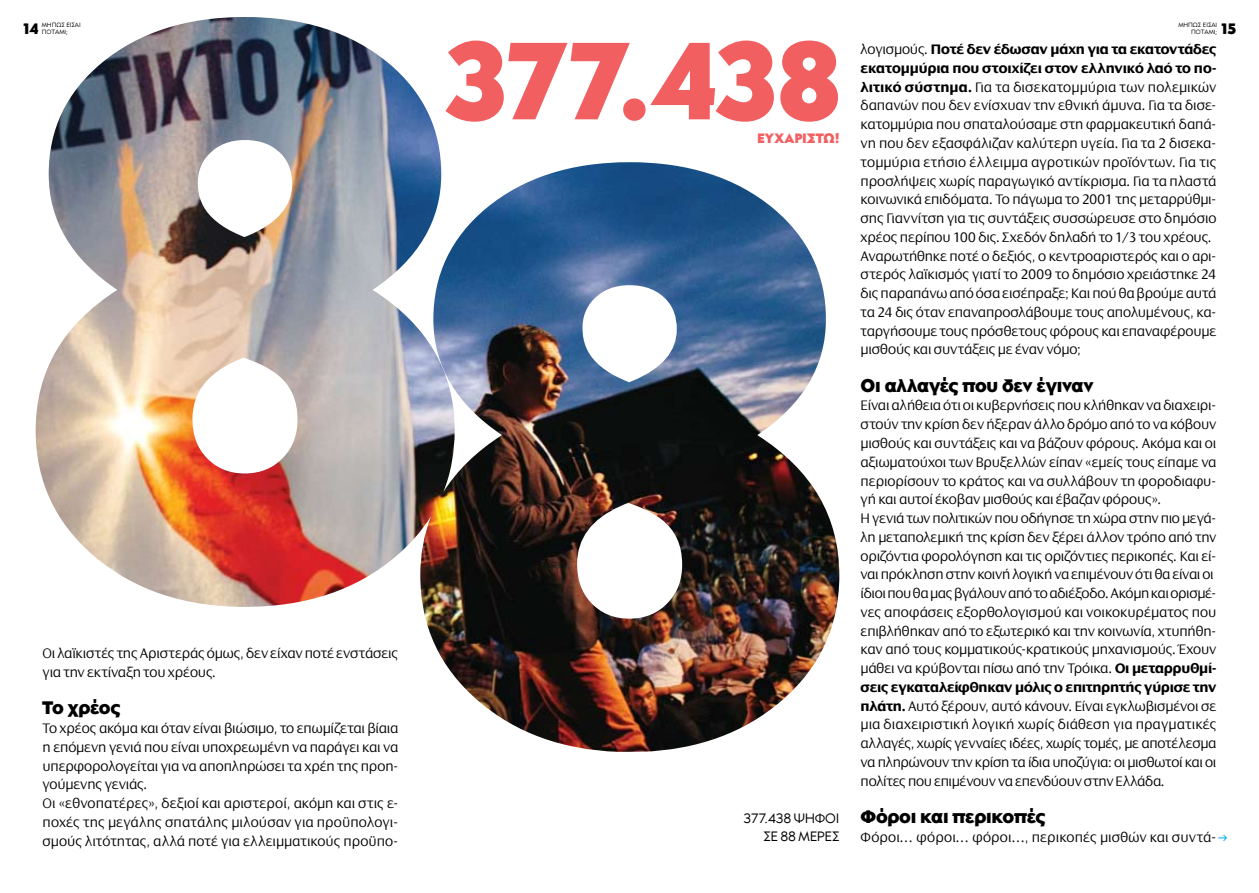
<style>
.page{position:relative;width:1259px;height:893px;background:#fff}
.page>*{position:absolute;margin:0;border:0;box-sizing:border-box;transform-origin:0 0}
.t1{font:18px "Nivea Bold GR";letter-spacing:-.015em;color:#000}
.t2{font:15px "Nivea Bold GR";color:#000}
.t3{font:300 14.85px/18.8px "Vialog";letter-spacing:-.005em;color:#000}
.t4{font:300 14.85px "Vialog";letter-spacing:.015em;color:#000}
.t5{font:13.5px/18px "Nivea Light GR";letter-spacing:-.02em;color:#000;text-align:right}
.t6{font:13.5px "Nivea Bold GR";color:#f15f61}
.t7{font:6.15px/6.6px "Nivea Light GR";color:#000}
.s1{font-weight:700}
.s2{font-family:"Fedra Sans Pro";font-weight:400;font-size:13.5px;color:#00aeef}
</style>
<div class="page">
<img style="left:36px;top:17px;width:803px;height:735px">
<svg style="left:445px;top:41px;width:393px;height:81px"></svg>
<p class="t2" style="left:23px;top:19px;width:17px">14</p>
<p class="t7" style="left:42px;top:22px;width:40px">μηπως εισαι ποταμι;</p>
<p class="t2" style="left:1220px;top:19px;width:17px">15</p>
<p class="t7" style="left:1178px;top:22px;width:40px;text-align:right">μηπως εισαι<br>Π οταμι;</p>
<p class="t3" style="left:43px;top:644px;width:357px">Οι λαϊκιστές της Αριστεράς όμως, δεν είχαν ποτέ ενστάσεις για την εκτίναξη του χρέους.</p>
<p class="t1" style="left:43px;top:696px;width:79px">Το χρέος</p>
<p class="t3" style="left:43px;top:719px;width:357px">Το χρέος ακόμα και όταν είναι βιώσιμο, το επωμίζεται βίαια η επόμενη γενιά που είναι υποχρεωμένη να παράγει και να υπερφορολογείται για να αποπληρώσει τα χρέη της προη&shy;γούμενης γενιάς.<br>Οι «εθνοπατέρες», δεξιοί και αριστεροί, ακόμη και στις ε&shy;ποχές της μεγάλης σπατάλης μιλούσαν για προϋπολογι&shy;σμούς λιτότητας, αλλά ποτέ για ελλειμματικούς προϋπο-</p>
<p class="t6" style="left:757px;top:130px;width:37px">Ευχαριστ</p>
<p class="t6" style="left:823px;top:130px;width:17px">ω!</p>
<p class="t5" style="left:743px;top:810px;width:97px">377.438 ψηφοι σε 88 μερες</p>
<p class="t3" style="left:860px;top:40px;width:357px">λογισμούς. <span class="s1">Ποτέ δεν έδωσαν μάχη για τα εκατοντάδες εκατομμύρια που στοιχίζει στον ελληνικό λαό το πο&shy;λιτικό σύστημα.</span> Για τα δισεκατομμύρια των πολεμικών δαπανών που δεν ενίσχυαν την εθνική άμυνα. Για τα δισε&shy;κατομμύρια που σπαταλούσαμε στη φαρμακευτική δαπά&shy;νη που δεν εξασφάλιζαν καλύτερη υγεία. Για τα 2 δισεκα&shy;τομμύρια ετήσιο έλλειμμα αγροτικών προϊόντων. Για τις προσλήψεις χωρίς παραγωγικό αντίκρισμα. Για τα πλαστά κοινωνικά επιδόματα. Το πάγωμα το 2001 της μεταρρύθμι&shy;σης Γιαννίτση για τις συντάξεις συσσώρευσε στο δημόσιο χρέος περίπου 100 δις. Σχεδόν δηλαδή το 1/3 του χρέους.<br>Αναρωτήθηκε ποτέ ο δεξιός, ο κεντροαριστερός και ο αρι&shy;στερός λαϊκισμός γιατί το 2009 το δημόσιο χρειάστηκε 24 δις παραπάνω από όσα εισέπραξε; Και πού θα βρούμε αυτά τα 24 δις όταν επαναπροσλάβουμε τους απολυμένους, κα&shy;ταργήσουμε τους πρόσθετους φόρους και επαναφέρουμε μισθούς και συντάξεις με έναν νόμο;</p>
<p class="t1" style="left:860px;top:374px;width:235px">Οι αλλαγές που δεν έγιναν</p>
<p class="t3" style="left:860px;top:397px;width:357px">Είναι αλήθεια ότι οι κυβερνήσεις που κλήθηκαν να διαχειρι&shy;στούν την κρίση δεν ήξεραν άλλο δρόμο από το να κόβουν μισθούς και συντάξεις και να βάζουν φόρους. Ακόμα και οι αξιωματούχοι των Βρυξελλών είπαν «εμείς τους είπαμε να περιορίσουν το κράτος και να συλλάβουν τη φοροδιαφυ&shy;γή και αυτοί έκοβαν μισθούς και έβαζαν φόρους».<br>Η γενιά των πολιτικών που οδήγησε τη χώρα στην πιο μεγά&shy;λη μεταπολεμική της κρίση δεν ξέρει άλλον τρόπο από την οριζόντια φορολόγηση και τις οριζόντιες περικοπές. Και εί&shy;ναι πρόκληση στην κοινή λογική να επιμένουν ότι θα είναι οι ίδιοι που θα μας βγάλουν από το αδιέξοδο. Ακόμη και ορισμέ&shy;νες αποφάσεις εξορθολογισμού και νοικοκυρέματος που επιβλήθηκαν από το εξωτερικό και την κοινωνία, χτυπήθη&shy;καν από τους κομματικούς-κρατικούς μηχανισμούς. Έχουν μάθει να κρύβονται πίσω από την Τρόικα. <span class="s1">Οι μεταρρυθμί&shy;σεις εγκαταλείφθηκαν μόλις ο επιτηρητής γύρισε την πλάτη.</span> Αυτό ξέρουν, αυτό κάνουν. Είναι εγκλωβισμένοι σε μια διαχειριστική λογική χωρίς διάθεση για πραγματικές αλλαγές, χωρίς γενναίες ιδέες, χωρίς τομές, με αποτέλεσμα να πληρώνουν την κρίση τα ίδια υποζύγια: οι μισθωτοί και οι πολίτες που επιμένουν να επενδύουν στην Ελλάδα.</p>
<p class="t1" style="left:860px;top:805px;width:186px">Φόροι και περικοπές</p>
<p class="t4" style="left:860px;top:829px;width:369px">Φόροι… φόροι… φόροι…, περικοπές μισθών και συντά-<span class="s2">→</span></p>
</div>
